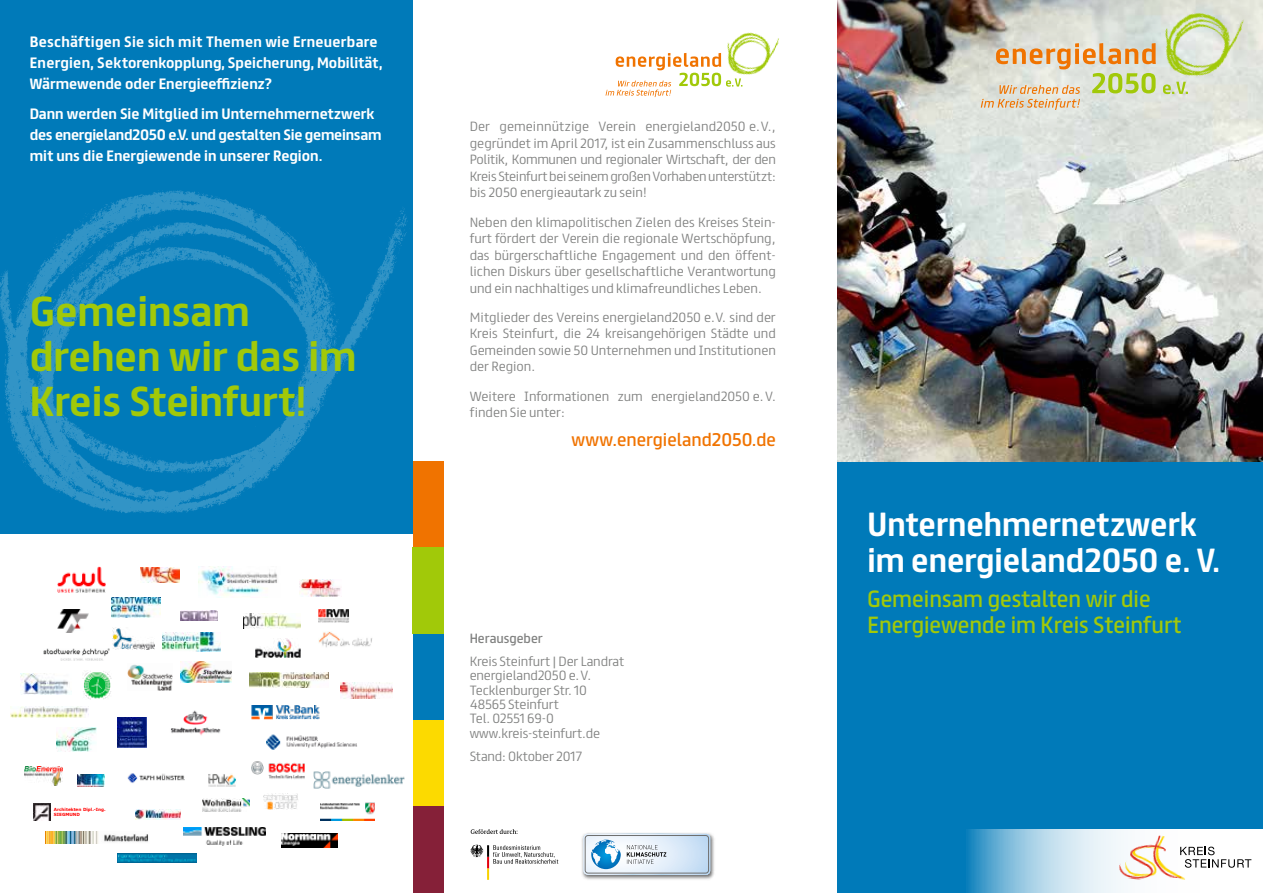
<style>
.page{position:relative;width:1263px;height:893px;background:#fff}
.page>*{position:absolute;margin:0;border:0;box-sizing:border-box;transform-origin:0 0}
.t1{font:700 37.5px/45px "FS Truman";color:#a1c909}
.t2{font:700 30px/36px "FS Truman";color:#fff}
.t3{font:21px/25.2px "FS Truman";color:#a1c909}
.t4{font:16.5px "FS Truman";color:#f07300}
.t5{font:700 13.5px/21px "FS Truman";color:#fff}
.t6{font:300 12px/16.5px "FS Truman";color:#818281;text-align:justify}
.t7{font:12px "FS Truman";color:#818281}
.t8{font:700 4.2px/5.1px "Verdana";color:#f00}
</style>
<div class="page">
<img style="left:838px;top:0;width:425px;height:462px">
<div style="left:0;top:0;width:412px;height:534px;background:#007ab9"></div>
<div style="left:935px;top:0;width:328px;height:165px;background:#fff;opacity:.75"></div>
<img style="left:1139px;top:8px;width:111px;height:88px">
<svg style="left:981px;top:43px;width:175px;height:67px;background:#ddcead"></svg>
<svg style="left:1163px;top:82px;width:25px;height:12px"></svg>
<img style="left:727px;top:32px;width:52px;height:55px">
<svg style="left:605px;top:53px;width:137px;height:44px"></svg>
<div style="left:413px;top:461px;width:31px;height:87px;background:#f07300"></div>
<div style="left:413px;top:634px;width:31px;height:86px;background:#007ab9"></div>
<div style="left:413px;top:720px;width:31px;height:87px;background:#fcda00"></div>
<div style="left:413px;top:807px;width:31px;height:86px;background:#852038"></div>
<div style="left:412px;top:548px;width:32px;height:86px;background:#a1c909"></div>
<img style="left:582px;top:833px;width:132px;height:47px">
<svg style="left:583px;top:834px;width:127px;height:41px"></svg>
<svg style="left:470px;top:845px;width:88px;height:35px"></svg>
<svg style="left:471px;top:829px;width:46px;height:5px"></svg>
<img style="left:340px;top:682px;width:53px;height:16px">
<img style="left:300px;top:579px;width:41px;height:18px">
<img style="left:141px;top:568px;width:38px;height:15px">
<img style="left:198px;top:566px;width:79px;height:32px">
<img style="left:318px;top:609px;width:31px;height:13px">
<img style="left:263px;top:793px;width:35px;height:17px">
<img style="left:181px;top:662px;width:51px;height:20px">
<img style="left:43px;top:648px;width:67px;height:12px">
<img style="left:20px;top:673px;width:52px;height:22px">
<img style="left:46px;top:832px;width:102px;height:12px">
<img style="left:57px;top:727px;width:40px;height:24px">
<img style="left:136px;top:810px;width:45px;height:10px">
<img style="left:58px;top:610px;width:31px;height:23px">
<img style="left:11px;top:706px;width:77px;height:12px">
<img style="left:127px;top:664px;width:45px;height:26px">
<img style="left:208px;top:774px;width:28px;height:12px">
<img style="left:319px;top:632px;width:53px;height:16px">
<img style="left:111px;top:598px;width:50px;height:20px">
<img style="left:58px;top:566px;width:48px;height:26px">
<img style="left:171px;top:710px;width:50px;height:25px">
<img style="left:252px;top:705px;width:68px;height:15px">
<img style="left:251px;top:761px;width:53px;height:18px">
<img style="left:162px;top:632px;width:58px;height:20px">
<img style="left:203px;top:798px;width:46px;height:14px">
<img style="left:83px;top:671px;width:28px;height:28px">
<img style="left:183px;top:827px;width:82px;height:18px">
<img style="left:250px;top:673px;width:78px;height:14px">
<img style="left:256px;top:638px;width:44px;height:19px">
<img style="left:282px;top:834px;width:55px;height:14px">
<img style="left:113px;top:627px;width:42px;height:22px">
<img style="left:24px;top:766px;width:39px;height:20px">
<img style="left:181px;top:611px;width:37px;height:10px">
<img style="left:320px;top:803px;width:54px;height:17px">
<img style="left:266px;top:734px;width:91px;height:16px">
<img style="left:243px;top:613px;width:58px;height:15px">
<img style="left:314px;top:771px;width:90px;height:17px">
<img style="left:127px;top:773px;width:58px;height:10px">
<img style="left:117px;top:718px;width:30px;height:29px">
<img style="left:117px;top:854px;width:79px;height:9px">
<img style="left:34px;top:803px;width:16px;height:17px">
<img style="left:77px;top:775px;width:27px;height:11px">
<img style="left:0;top:176px;width:413px;height:344px">
<div style="left:838px;top:462px;width:425px;height:431px;background:#007ab9"></div>
<svg style="left:968px;top:829px;width:295px;height:64px;background:#c1deed"></svg>
<svg style="left:1191px;top:847px;width:60px;height:21px"></svg>
<img style="left:1118px;top:835px;width:73px;height:45px">
<p class="t5" style="left:30px;top:30px;width:354px">Beschäftigen Sie sich mit Themen wie Erneuerbare<br>Energien, Sektorenkopplung, Speicherung, Mobilität,<br>Wärmewende oder Energieeffizienz?</p>
<p class="t5" style="left:30px;top:102px;width:353px">Dann werden Sie Mitglied im Unternehmernetzwerk des energieland2050 e.V. und gestalten Sie gemeinsam mit uns die Energiewende in unserer Region.</p>
<h1 class="t1" style="left:30px;top:286px;width:328px">Gemeinsam drehen wir das im<br>Kreis Steinfurt!</h1>
<p class="t8" style="left:54px;top:807px;width:53px">Architekten Dipl.-Ing.<br>SIEGMUND</p>
<p class="t6" style="left:470px;top:117px;width:308px">Der gemeinnützige Verein energieland2050 e.V., gegründet im April 2017, ist ein Zusammenschluss aus Politik, Kommunen und regionaler Wirtschaft, der den Kreis Steinfurt bei seinem großen Vorhaben unterstützt: bis 2050 energieautark zu sein!</p>
<p class="t6" style="left:470px;top:213px;width:308px">Neben den klimapolitischen Zielen des Kreises Stein&shy;furt fördert der Verein die regionale Wertschöpfung, das bürgerschaftliche Engagement und den öffent&shy;lichen Diskurs über gesellschaftliche Verantwortung und ein nachhaltiges und klimafreundliches Leben.</p>
<p class="t6" style="left:470px;top:308px;width:308px">Mitglieder des Vereins energieland2050 e.V. sind der Kreis Steinfurt, die 24 kreisangehörigen Städte und Gemeinden sowie 50 Unternehmen und Institutionen der Region.</p>
<p class="t6" style="left:470px;top:387px;width:308px">Weitere Informationen zum energieland2050 e.V. finden Sie unter:</p>
<h3 class="t4" style="left:571px;top:426px;width:206px">www.energieland2050.de</h3>
<p class="t7" style="left:470px;top:628px;width:75px">Herausgeber</p>
<p class="t6" style="left:470px;top:653px;width:156px;line-height:14.4px;text-align:left">Kreis Steinfurt | Der Landrat energieland2050 e.V.<br>Tecklenburger Str. 10<br>48565 Steinfurt<br>Tel. 02551 69-0 www.kreis-steinfurt.de</p>
<p class="t6" style="left:470px;top:747px;width:114px">Stand: Oktober 2017</p>
<h2 class="t2" style="left:867px;top:504px;width:354px">Unternehmernetzwerk im energieland2050 e. V.</h2>
<h3 class="t3" style="left:867px;top:585px;width:316px">Gemeinsam gestalten wir die<br>Energiewende im Kreis Steinfurt</h3>
</div>
